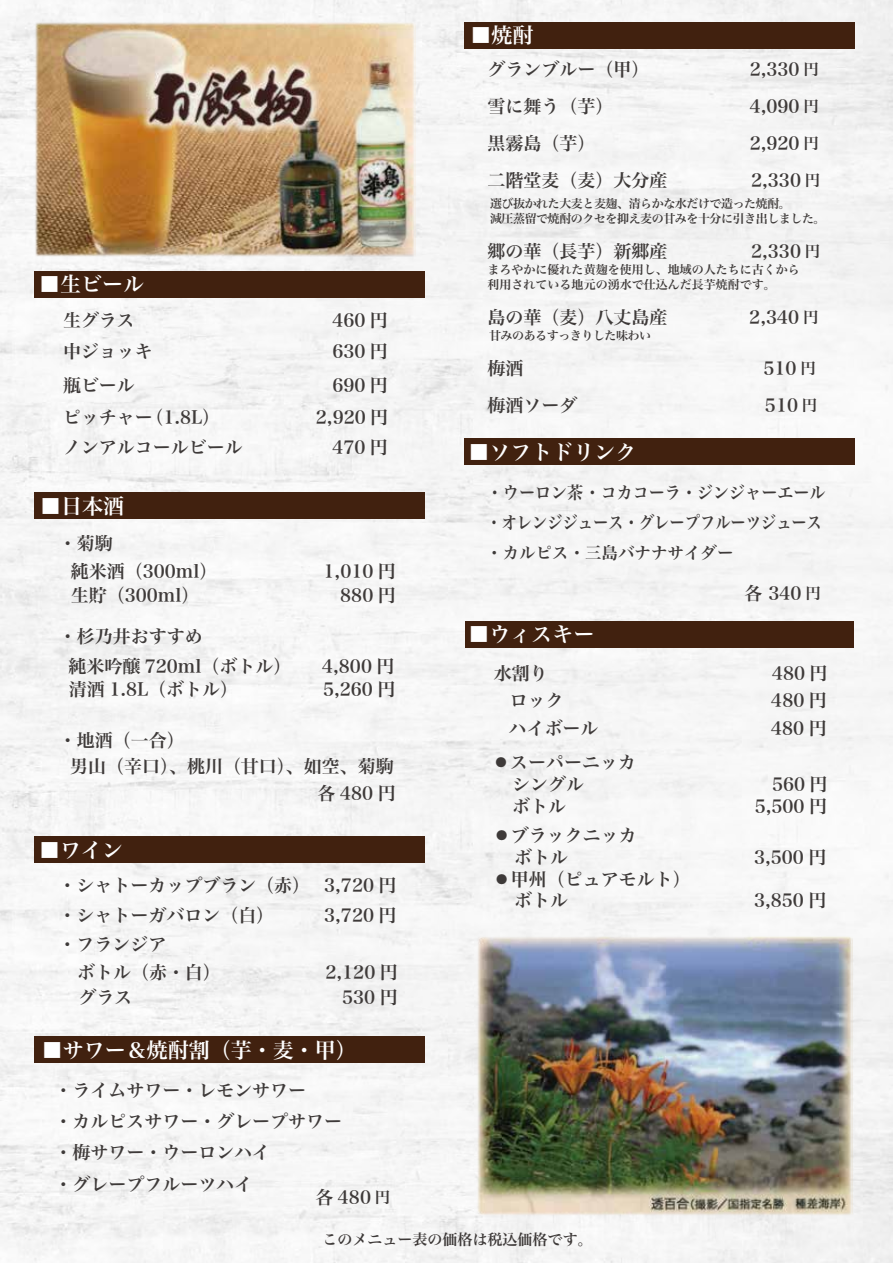
<style>
.page{position:relative;width:893px;height:1263px;background:#f6f6f6}
.page>*{position:absolute;margin:0;border:0;box-sizing:border-box;transform-origin:0 0}
.t1{font:21px "Hira Min Pro W6";color:#fff}
.t2{font:18px/31.5px "Hira Min Pro W6";color:#3e3a39}
.t3{font:17.55px "Hira Min Pro W6";color:#3e3a39;scale:.87 1}
.t4{font:17.4px "Hira Min Pro W6";color:#3e3a39;scale:.93 1}
.t5{font:16.65px "Hira Min Pro W6";color:#3e3a39}
.t6{font:15px "Hira Min Pro W6";color:#3e3a39}
.t7{font:12px/15px "Hira Min Pro W6";letter-spacing:-.035em;color:#3e3a39}
.t8{font:12px/15px "Hira Min Pro W6";color:#3e3a39}
.s1{font-size:15.45px}
</style>
<div class="page">
<img style="left:34px;top:22px;width:382px;height:234px">
<img style="left:477px;top:935px;width:376px;height:281px">
<div style="left:34px;top:271px;width:391px;height:26px;background:#41210f"></div>
<div style="left:464px;top:22px;width:391px;height:26px;background:#41210f"></div>
<div style="left:464px;top:439px;width:391px;height:26px;background:#41210f"></div>
<div style="left:465px;top:621px;width:389px;height:27px;background:#41210f"></div>
<div style="left:34px;top:492px;width:391px;height:27px;background:#41210f"></div>
<div style="left:34px;top:836px;width:391px;height:27px;background:#41210f"></div>
<div style="left:34px;top:1036px;width:391px;height:27px;background:#41210f"></div>
<p class="t1" style="left:471px;top:17px;width:64px">■焼酎</p>
<p class="t2" style="left:488px;top:52px;width:163px">グランブルー（甲）</p>
<p class="t2" style="left:750px;top:52px;width:71px">2,330 <span class="s1">円</span></p>
<p class="t2" style="left:488px;top:89px;width:127px">雪に舞う（芋）</p>
<p class="t2" style="left:750px;top:89px;width:71px">4,090 <span class="s1">円</span></p>
<p class="t2" style="left:488px;top:126px;width:109px">黒霧島（芋）</p>
<p class="t2" style="left:750px;top:126px;width:71px">2,920 <span class="s1">円</span></p>
<p class="t2" style="left:488px;top:163px;width:181px">二階堂麦（麦）大分産</p>
<p class="t2" style="left:751px;top:163px;width:71px">2,330 <span class="s1">円</span></p>
<p class="t7" style="left:490px;top:195px;width:337px">選び抜かれた大麦と麦麹、清らかな水だけで造った焼酎。<br>減圧蒸留で焼酎のクセを抑え麦の甘みを十分に引き出しました。</p>
<p class="t1" style="left:39px;top:266px;width:106px">■生ビール</p>
<p class="t2" style="left:63px;top:303px;width:73px">生グラス</p>
<p class="t2" style="left:332px;top:303px;width:57px">460 円</p>
<p class="t2" style="left:63px;top:334px;width:91px">中ジョッキ</p>
<p class="t2" style="left:332px;top:334px;width:57px">630 円</p>
<p class="t2" style="left:63px;top:368px;width:73px">瓶ビール</p>
<p class="t2" style="left:332px;top:368px;width:57px">690 円</p>
<p class="t2" style="left:63px;top:400px;width:159px">ピッチャー（1.8L）</p>
<p class="t2" style="left:316px;top:400px;width:74px">2,920 円</p>
<p class="t2" style="left:63px;top:430px;width:181px">ノンアルコールビール</p>
<p class="t2" style="left:332px;top:430px;width:57px">470 円</p>
<p class="t1" style="left:40px;top:487px;width:85px">■日本酒</p>
<p class="t2" style="left:59px;top:526px;width:55px">・菊駒</p>
<p class="t2" style="left:71px;top:554px;width:148px">純米酒（300ml）</p>
<p class="t2" style="left:324px;top:554px;width:74px">1,010 円</p>
<p class="t2" style="left:71px;top:578px;width:130px">生貯（300ml）</p>
<p class="t2" style="left:340px;top:578px;width:57px">880 円</p>
<p class="t2" style="left:59px;top:620px;width:145px">・杉乃井おすすめ</p>
<p class="t2" style="left:68px;top:649px;width:224px">純米吟醸 720ml（ボトル）</p>
<p class="t2" style="left:322px;top:649px;width:74px">4,800 円</p>
<p class="t2" style="left:69px;top:673px;width:171px">清酒 1.8L（ボトル）</p>
<p class="t2" style="left:323px;top:673px;width:74px">5,260 円</p>
<p class="t2" style="left:59px;top:723px;width:127px">・地酒（一合）</p>
<p class="t2" style="left:70px;top:752px;width:327px;line-height:27px;text-align:right">男山（辛口）、桃川（甘口）、如空、菊駒各 480 円</p>
<p class="t1" style="left:39px;top:831px;width:85px">■ワイン</p>
<p class="t2" style="left:59px;top:868px;width:339px;line-height:30.6px">・シャトーカップブラン（赤） 3,720 円・シャトーガバロン（白）</p>
<p class="t2" style="left:324px;top:898px;width:74px">3,720 円</p>
<p class="t2" style="left:59px;top:927px;width:109px">・フランジア</p>
<p class="t2" style="left:77px;top:955px;width:145px">ボトル（赤・白）</p>
<p class="t2" style="left:325px;top:955px;width:74px">2,120 円</p>
<p class="t2" style="left:78px;top:980px;width:55px">グラス</p>
<p class="t2" style="left:342px;top:980px;width:57px">530 円</p>
<p class="t1" style="left:42px;top:1031px;width:316px">■サワー＆焼酎割（芋・麦・甲）</p>
<p class="t2" style="left:55px;top:1073px;width:289px">・ライムサワー・レモンサワー<br>・カルピスサワー・グレープサワー・梅サワー・ウーロンハイ<br>・グレープフルーツハイ</p>
<p class="t2" style="left:315px;top:1180px;width:76px">各 480 <span class="s1">円</span></p>
<p class="t2" style="left:488px;top:234px;width:181px">郷の華（長芋）新郷産</p>
<p class="t2" style="left:751px;top:234px;width:71px">2,330 <span class="s1">円</span></p>
<p class="t8" style="left:488px;top:261px;width:314px">まろやかに優れた黄麹を使用し、地域の人たちに古くから利用されている地元の湧水で仕込んだ長芋焼酎です。</p>
<p class="t2" style="left:488px;top:300px;width:181px">島の華（麦）八丈島産</p>
<p class="t2" style="left:749px;top:300px;width:71px">2,340 <span class="s1">円</span></p>
<p class="t7" style="left:489px;top:327px;width:164px">甘みのあるすっきりした味わい</p>
<p class="t2" style="left:488px;top:351px;width:37px">梅酒</p>
<p class="t2" style="left:763px;top:351px;width:54px">510 <span class="s1">円</span></p>
<p class="t2" style="left:488px;top:388px;width:91px">梅酒ソーダ</p>
<p class="t2" style="left:765px;top:388px;width:54px">510 <span class="s1">円</span></p>
<p class="t1" style="left:468px;top:433px;width:169px">■ソフトドリンク</p>
<p class="t4" style="left:487px;top:477px;width:366px">・ウーロン茶 ・コカコーラ・ジンジャーエール</p>
<p class="t3" style="left:486px;top:507px;width:387px">・オレンジジュース・グレープフルーツジュース</p>
<p class="t5" style="left:486px;top:537px;width:249px">・カルピス・三島バナナサイダー</p>
<p class="t1" style="left:468px;top:616px;width:127px">■ウィスキー</p>
<p class="t2" style="left:745px;top:577px;width:78px">各 340 <span class="s1">円</span></p>
<p class="t2" style="left:494px;top:656px;width:55px">水割り</p>
<p class="t2" style="left:772px;top:656px;width:57px">480 円</p>
<p class="t2" style="left:510px;top:683px;width:55px">ロック</p>
<p class="t2" style="left:771px;top:683px;width:57px">480 円</p>
<p class="t2" style="left:509px;top:711px;width:91px">ハイボール</p>
<p class="t2" style="left:771px;top:711px;width:57px">480 円</p>
<p class="t2" style="left:492px;top:745px;width:145px">・スーパーニッカ</p>
<p class="t2" style="left:512px;top:767px;width:73px">シングル</p>
<p class="t2" style="left:772px;top:767px;width:57px">560 円</p>
<p class="t2" style="left:512px;top:789px;width:55px">ボトル</p>
<p class="t2" style="left:755px;top:789px;width:74px">5,500 円</p>
<p class="t2" style="left:493px;top:818px;width:145px">・ブラックニッカ</p>
<p class="t2" style="left:514px;top:840px;width:55px">ボトル</p>
<p class="t2" style="left:754px;top:840px;width:74px">3,500 円</p>
<p class="t2" style="left:493px;top:862px;width:199px">・甲州（ピュアモルト）</p>
<p class="t2" style="left:514px;top:883px;width:55px">ボトル</p>
<p class="t2" style="left:754px;top:883px;width:74px">3,850 円</p>
<p class="t6" style="left:323px;top:1226px;width:271px">このメニュー表の価格は税込価格です。</p>
</div>
